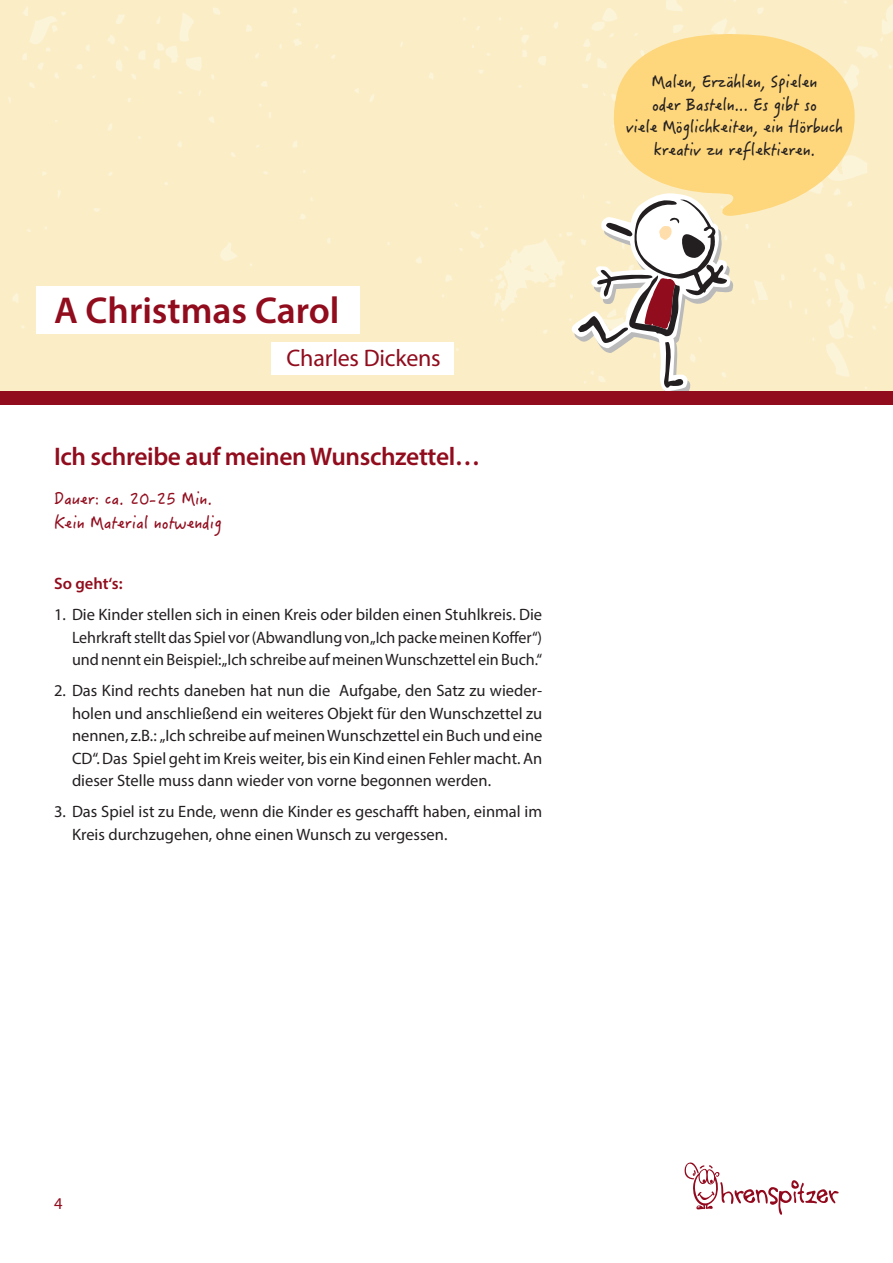
<style>
.page{position:relative;width:893px;height:1263px;background:#fff}
.page>*{position:absolute;margin:0;border:0;box-sizing:border-box;transform-origin:0 0}
.t1{font:600 37.5px "Myriad Pro";color:#910c1d}
.t2{font:600 25.5px "Myriad Pro";letter-spacing:-.015em;color:#910c1d}
.t3{font:24px "Myriad Pro";letter-spacing:-.01em;color:#910c1d}
.t4{font:16.5px/22.5px "Myriad Pro";color:#231f20;text-align:justify}
.t5{font:16.5px/22.5px "Hanzi Pen SC W5";letter-spacing:-.01em;color:#231f20;text-align:center}
.t6{font:16.5px/24px "Hanzi Pen SC W5";color:#910c1d}
.t7{font:600 16.5px "Myriad Pro";color:#910c1d}
.t8{font:16.5px "Myriad Pro";color:#910c1d}
</style>
<div class="page">
<div style="left:0;top:0;width:893px;height:391px;background:#fbeec6"></div>
<svg style="left:684px;top:1162px;width:154px;height:53px"></svg>
<svg style="left:593px;top:28px;width:277px;height:192px"></svg>
<svg style="left:567px;top:189px;width:167px;height:202px"></svg>
<div style="left:37px;top:286px;width:323px;height:48px;background:#fff"></div>
<div style="left:272px;top:342px;width:182px;height:33px;background:#fff"></div>
<div style="left:0;top:391px;width:893px;height:14px;background:#910c1d"></div>
<h1 class="t1" style="left:54px;top:286px;width:287px">A Christmas Carol</h1>
<h3 class="t3" style="left:287px;top:343px;width:156px">Charles Dickens</h3>
<h2 class="t2" style="left:54px;top:440px;width:428px">Ich schreibe auf meinen Wunschzettel…</h2>
<p class="t6" style="left:55px;top:486px;width:169px">Dauer: ca. 20-25 Min.<br>Kein Material notwendig</p>
<p class="t7" style="left:54px;top:573px;width:70px">So geht‘s:</p>
<p class="t4" style="left:72px;top:603px;width:472px;text-indent:-18px">1. Die Kinder stellen sich in einen Kreis oder bilden einen Stuhlkreis. Die Lehrkraft stellt das Spiel vor (Abwandlung von „Ich packe meinen Koffer“) und nennt ein Beispiel: „Ich schreibe auf meinen Wunschzettel ein Buch.“</p>
<p class="t4" style="left:72px;top:679px;width:472px;text-indent:-18px">2. Das Kind rechts daneben hat nun die Aufgabe, den Satz zu wieder&shy;holen und anschließend ein weiteres Objekt für den Wunschzettel zu nennen, z.B.: „Ich schreibe auf meinen Wunschzettel ein Buch und eine CD“. Das Spiel geht im Kreis weiter, bis ein Kind einen Fehler macht. An dieser Stelle muss dann wieder von vorne begonnen werden.</p>
<p class="t4" style="left:72px;top:800px;width:472px;text-indent:-18px">3. Das Spiel ist zu Ende, wenn die Kinder es geschafft haben, einmal im<br>Kreis durchzugehen, ohne einen Wunsch zu vergessen.</p>
<p class="t5" style="left:626px;top:70px;width:219px">Malen, Erzählen, Spielen<br>oder Basteln... Es gibt so<br>viele Möglichkeiten, ein Hörbuch kreativ zu reflektieren.</p>
<p class="t8" style="left:54px;top:1194px;width:10px">4</p>
</div>
